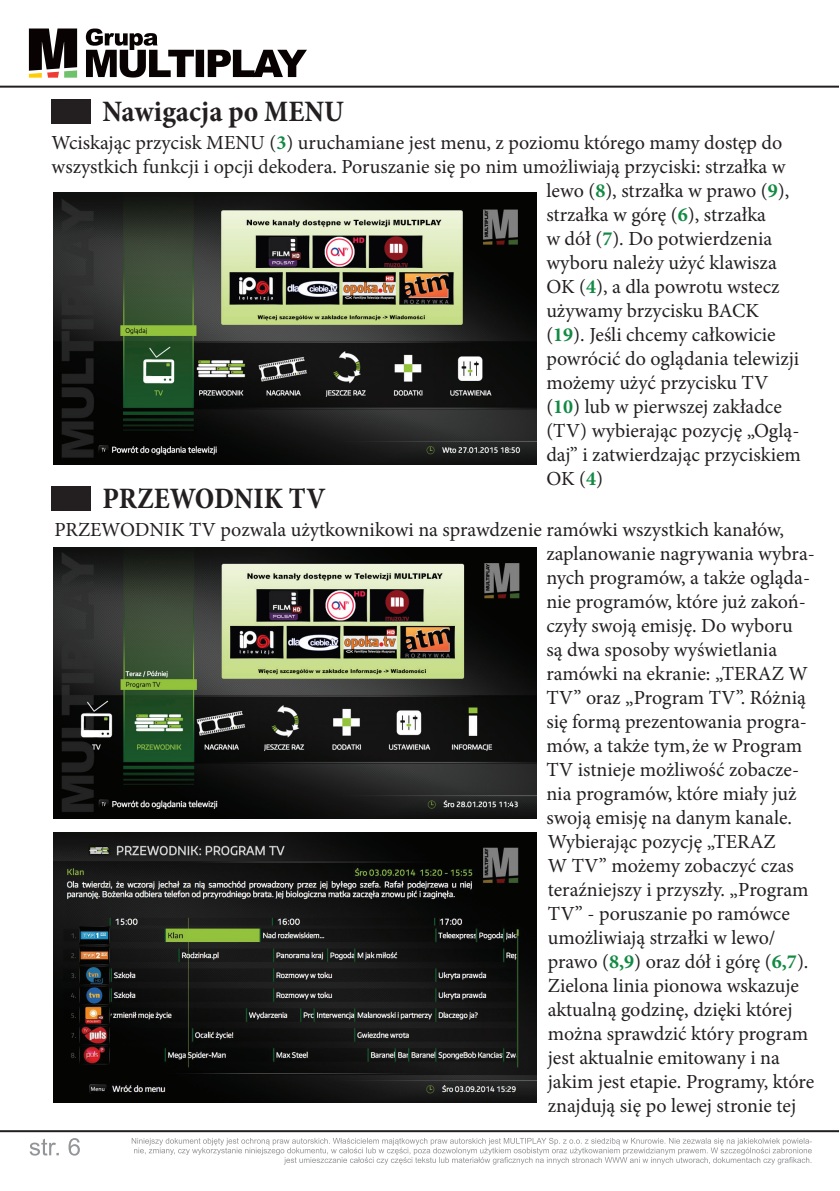
<style>
.page{position:relative;width:840px;height:1191px;background:#fff}
.page>*{position:absolute;margin:0;border:0;box-sizing:border-box;transform-origin:0 0}
.t1{font:700 condensed 30px "Minion Pro";color:#231f20}
.t2{font:20px/24px "Minion Pro";color:#231f20}
.t3{font:8px "Arial";color:#939598}
.s1{font-weight:700;color:#128a43}
</style>
<div class="page">
<svg style="left:86px;top:29px;width:221px;height:49px"></svg>
<svg style="left:29px;top:29px;width:48px;height:49px"></svg>
<hr style="left:1px;top:86px;width:837px;height:2px;background:#231f20">
<hr style="left:1px;top:1130px;width:837px;height:2px;background:#231f20">
<svg style="left:132px;top:1137px;width:679px;height:27px"></svg>
<svg style="left:30px;top:1138px;width:50px;height:17px"></svg>
<div style="left:52px;top:99px;width:39px;height:25px;background:#231f20"></div>
<div style="left:52px;top:486px;width:39px;height:25px;background:#231f20"></div>
<img style="left:53px;top:832px;width:483px;height:270px">
<img style="left:53px;top:193px;width:483px;height:271px">
<img style="left:53px;top:547px;width:483px;height:271px">
<h1 class="t1" style="left:102px;top:91px;width:243px">Nawigacja po MENU</h1>
<p class="t2" style="left:52px;top:131px;width:731px">Wciskając przycisk MENU (<span class="s1">3</span>) uruchamiane jest menu, z poziomu którego mamy dostęp do</p>
<p class="t2" style="left:52px;top:155px;width:735px">wszystkich funkcji i opcji dekodera. Poruszanie się po nim umożliwiają przyciski: strzałka w</p>
<p class="t2" style="left:546px;top:179px;width:244px">lewo (<span class="s1">8</span>), strzałka w prawo (<span class="s1">9</span>),</p>
<p class="t2" style="left:546px;top:203px;width:221px">strzałka w górę (<span class="s1">6</span>), strzałka</p>
<p class="t2" style="left:546px;top:227px;width:227px">w dół (<span class="s1">7</span>). Do potwierdzenia</p>
<p class="t2" style="left:546px;top:251px;width:232px">wyboru należy użyć klawisza</p>
<p class="t2" style="left:546px;top:275px;width:235px">OK (<span class="s1">4</span>), a dla powrotu wstecz</p>
<p class="t2" style="left:546px;top:299px;width:214px">używamy brzycisku BACK</p>
<p class="t2" style="left:546px;top:323px;width:231px">(<span class="s1">19</span>). Jeśli chcemy całkowicie</p>
<p class="t2" style="left:546px;top:347px;width:254px">powrócić do oglądania telewizji</p>
<p class="t2" style="left:546px;top:371px;width:223px">możemy użyć przycisku TV</p>
<p class="t2" style="left:546px;top:395px;width:237px">(<span class="s1">10</span>) lub w pierwszej zakładce</p>
<p class="t2" style="left:546px;top:419px;width:254px">(TV) wybierając pozycję „Oglą-</p>
<p class="t2" style="left:546px;top:443px;width:256px">daj” i zatwierdzając przyciskiem</p>
<p class="t2" style="left:546px;top:467px;width:58px">OK (<span class="s1">4</span>)</p>
<p class="t2" style="left:546px;top:517px;width:270px;text-indent:-491px">PRZEWODNIK TV pozwala użytkownikowi na sprawdzenie ramówki wszystkich kanałów, zaplanowanie nagrywania wybra&shy;nych programów, a także ogląda&shy;nie programów, które już zakoń&shy;czyły swoją emisję. Do wyboru<br>są dwa sposoby wyświetlania ramówki na ekranie: „TERAZ W<br>TV” oraz „Program TV”. Różnią się formą prezentowania progra&shy;mów, a także tym, że w Program<br>TV istnieje możliwość zobacze&shy;nia programów, które miały już swoją emisję na danym kanale.<br>Wybierając pozycję „TERAZ<br>W TV” możemy zobaczyć czas teraźniejszy i przyszły. „Program<br>TV” - poruszanie po ramówce umożliwiają strzałki w lewo/ prawo (<span class="s1">8,9</span>) oraz dół i górę (<span class="s1">6,7</span>).<br>Zielona linia pionowa wskazuje aktualną godzinę, dzięki której można sprawdzić który program jest aktualnie emitowany i na jakim jest etapie. Programy, które znajdują się po lewej stronie tej</p>
<h1 class="t1" style="left:102px;top:478px;width:225px">PRZEWODNIK TV</h1>
<p class="t3" style="left:809px;top:1136px;width:4px">-</p>
</div>
